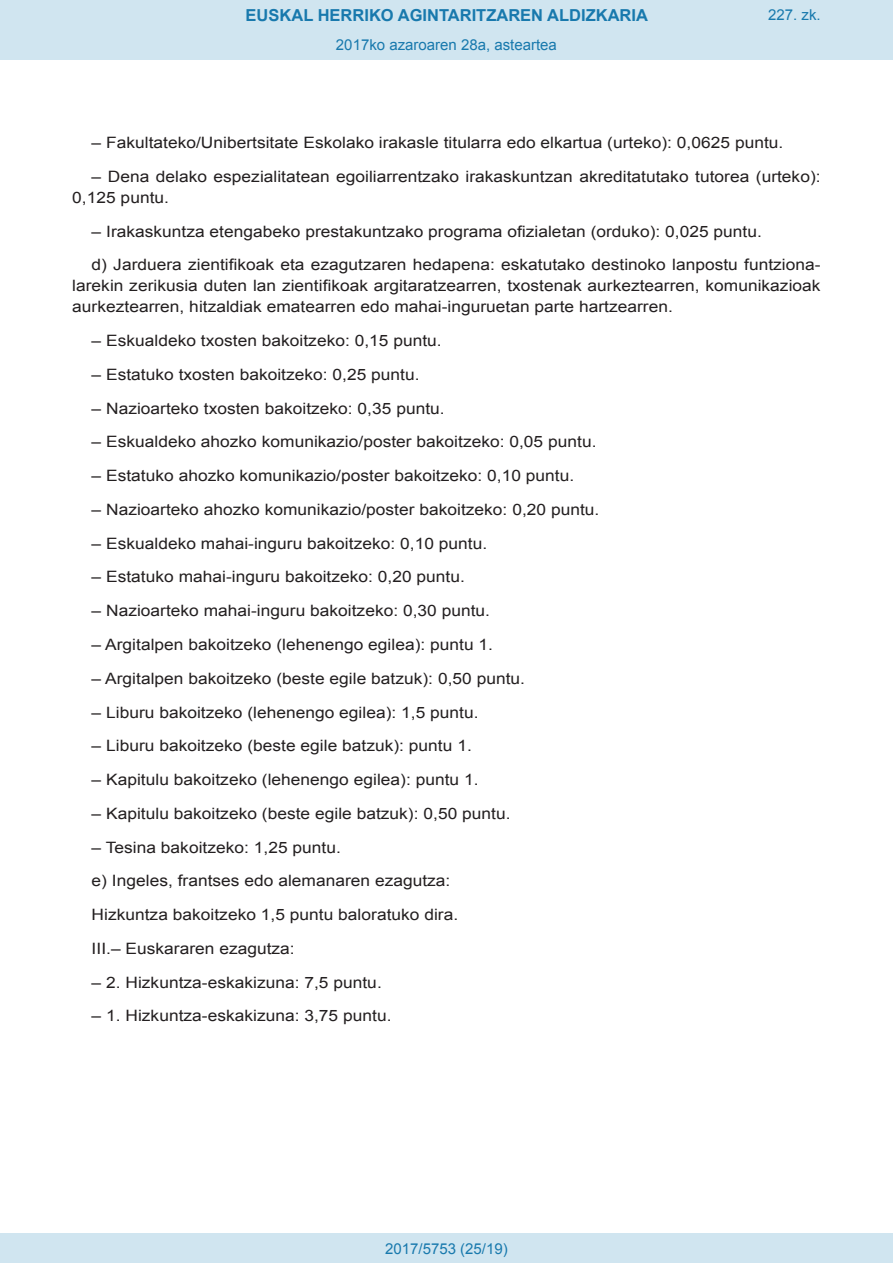
<style>
.page{position:relative;width:893px;height:1263px;background:#fff}
.page>*{position:absolute;margin:0;border:0;box-sizing:border-box;transform-origin:0 0}
.t1{font:700 16.5px "Arial";color:#1879ad}
.BOPVDetalle{font:15.6px/21px "Arial";color:#231f20;scale:1.11 1}
.Paginacion_Centro{font:15px "Arial";color:#1879ad}
</style>
<div class="page">
<div style="left:0;top:0;width:893px;height:60px;background:#d0e5f0"></div>
<div style="left:0;top:1233px;width:893px;height:30px;background:#d0e5f0"></div>
<p class="t1" style="left:246px;top:4px;width:404px">EUSKAL HERRIKO AGINTARITZAREN ALDIZKARIA</p>
<p class="Paginacion_Centro" style="left:336px;top:35px;width:222px">2017ko azaroaren 28a, asteartea</p>
<p class="Paginacion_Centro" style="left:768px;top:5px;width:54px">227. zk.</p>
<p class="BOPVDetalle" style="left:92px;top:132px;width:625px">– Fakultateko/Unibertsitate Eskolako irakasle titularra edo elkartua (urteko): 0,0625 puntu.</p>
<p class="BOPVDetalle" style="left:72px;top:166px;width:676px;text-indent:19px">– Dena delako espezialitatean egoiliarrentzako irakaskuntzan akreditatutako tutorea (urteko):<br>0,125 puntu.</p>
<p class="BOPVDetalle" style="left:92px;top:221px;width:605px">– Irakaskuntza etengabeko prestakuntzako programa ofizialetan (orduko): 0,025 puntu.</p>
<p class="BOPVDetalle" style="left:72px;top:255px;width:676px;text-align:justify;text-indent:19px">d) Jarduera zientifikoak eta ezagutzaren hedapena: eskatutako destinoko lanpostu funtziona&shy;larekin zerikusia duten lan zientifikoak argitaratzearren, txostenak aurkeztearren, komunikazioak aurkeztearren, hitzaldiak ematearren edo mahai-inguruetan parte hartzearren.</p>
<p class="BOPVDetalle" style="left:92px;top:330px;width:317px">– Eskualdeko txosten bakoitzeko: 0,15 puntu.</p>
<p class="BOPVDetalle" style="left:92px;top:364px;width:297px">– Estatuko txosten bakoitzeko: 0,25 puntu.</p>
<p class="BOPVDetalle" style="left:92px;top:398px;width:320px">– Nazioarteko txosten bakoitzeko: 0,35 puntu.</p>
<p class="BOPVDetalle" style="left:92px;top:432px;width:456px">– Eskualdeko ahozko komunikazio/poster bakoitzeko: 0,05 puntu.</p>
<p class="BOPVDetalle" style="left:92px;top:465px;width:436px">– Estatuko ahozko komunikazio/poster bakoitzeko: 0,10 puntu.</p>
<p class="BOPVDetalle" style="left:92px;top:499px;width:459px">– Nazioarteko ahozko komunikazio/poster bakoitzeko: 0,20 puntu.</p>
<p class="BOPVDetalle" style="left:92px;top:533px;width:358px">– Eskualdeko mahai-inguru bakoitzeko: 0,10 puntu.</p>
<p class="BOPVDetalle" style="left:92px;top:567px;width:338px">– Estatuko mahai-inguru bakoitzeko: 0,20 puntu.</p>
<p class="BOPVDetalle" style="left:92px;top:600px;width:360px">– Nazioarteko mahai-inguru bakoitzeko: 0,30 puntu.</p>
<p class="BOPVDetalle" style="left:92px;top:634px;width:363px">– Argitalpen bakoitzeko (lehenengo egilea): puntu 1.</p>
<p class="BOPVDetalle" style="left:92px;top:668px;width:392px">– Argitalpen bakoitzeko (beste egile batzuk): 0,50 puntu.</p>
<p class="BOPVDetalle" style="left:92px;top:702px;width:350px">– Liburu bakoitzeko (lehenengo egilea): 1,5 puntu.</p>
<p class="BOPVDetalle" style="left:92px;top:735px;width:344px">– Liburu bakoitzeko (beste egile batzuk): puntu 1.</p>
<p class="BOPVDetalle" style="left:92px;top:769px;width:350px">– Kapitulu bakoitzeko (lehenengo egilea): puntu 1.</p>
<p class="BOPVDetalle" style="left:92px;top:803px;width:379px">– Kapitulu bakoitzeko (beste egile batzuk): 0,50 puntu.</p>
<p class="BOPVDetalle" style="left:92px;top:837px;width:226px">– Tesina bakoitzeko: 1,25 puntu.</p>
<p class="BOPVDetalle" style="left:92px;top:870px;width:325px">e) Ingeles, frantses edo alemanaren ezagutza:</p>
<p class="BOPVDetalle" style="left:92px;top:904px;width:332px">Hizkuntza bakoitzeko 1,5 puntu baloratuko dira.</p>
<p class="BOPVDetalle" style="left:92px;top:938px;width:184px">III.– Euskararen ezagutza:</p>
<p class="BOPVDetalle" style="left:92px;top:972px;width:263px">– 2. Hizkuntza-eskakizuna: 7,5 puntu.</p>
<p class="BOPVDetalle" style="left:92px;top:1005px;width:272px">– 1. Hizkuntza-eskakizuna: 3,75 puntu.</p>
<p class="Paginacion_Centro" style="left:385px;top:1238px;width:124px">2017/5753 (25/19)</p>
</div>
